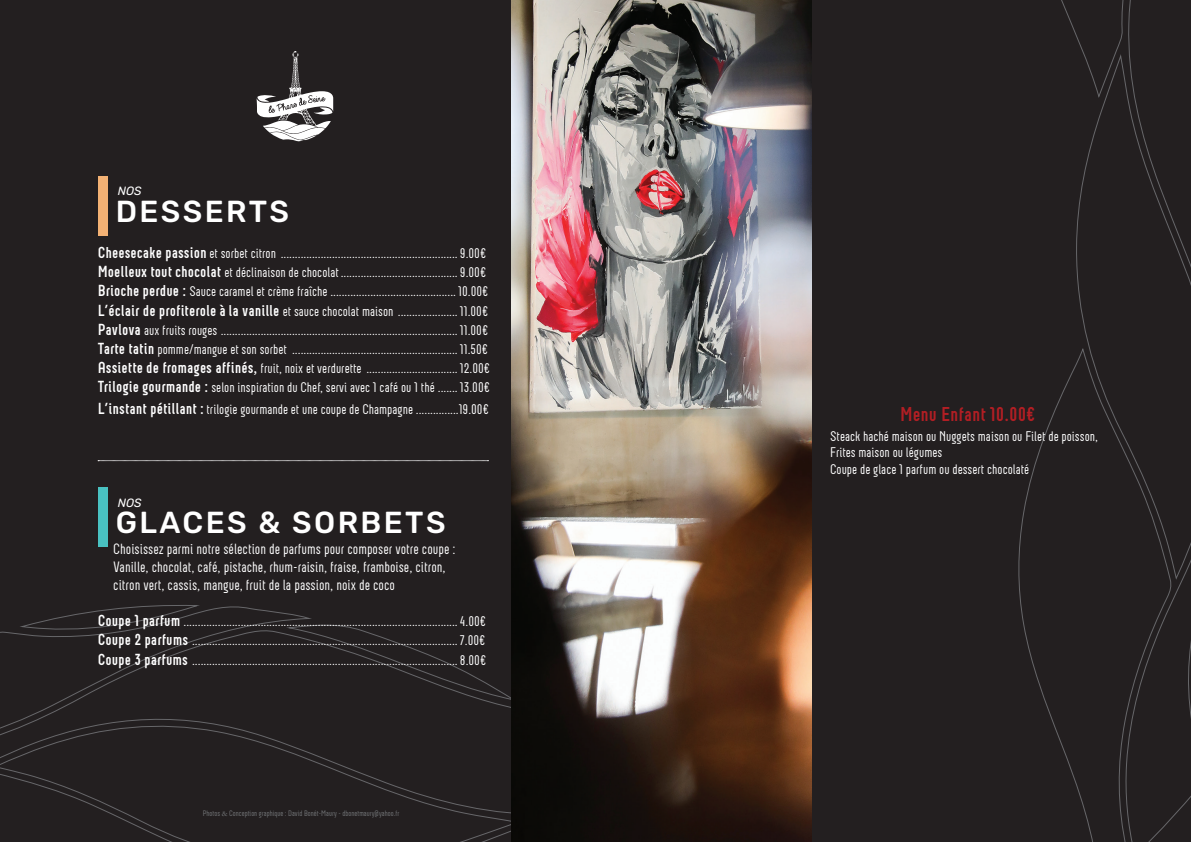
<style>
.page{position:relative;width:1191px;height:842px;background:#231f20}
.page>*{position:absolute;margin:0;border:0;box-sizing:border-box;transform-origin:0 0}
.t1{font:500 30.4px "Rubik";letter-spacing:.08em;color:#fff}
.t2{font:700 20px "Neubau";color:#b21e24}
.t3{font:15px/18px "Neubau";color:#fff}
.t4{font:14px/19.2px "Neubau";color:#fff}
.t5{font:italic 12px "Rubik";color:#fff}
.t6{font:8px "Neubau";color:#727477}
.s1{font-weight:700;font-size:16px}
.s2{font-family:"Garamond"}
</style>
<div class="page">
<img style="left:511px;top:0;width:301px;height:842px">
<div style="left:98px;top:487px;width:10px;height:60px;background:#49c1c1"></div>
<div style="left:98px;top:176px;width:10px;height:59px;background:#f3b174"></div>
<p class="t5" style="left:118px;top:185px;width:25px">NOS</p>
<h1 class="t1" style="left:116px;top:194px;width:175px">DESSERTS</h1>
<p class="t4" style="left:98px;top:244px;width:394px"><span class="s1">Cheesecake passion</span> et sorbet citron .............................................................. 9.00€ <span class="s1">Moelleux tout chocolat</span> et déclinaison de chocolat ......................................... 9.00€ <span class="s1">Brioche perdue :</span> Sauce caramel et crème fraîche ............................................ 10.00€ <span class="s1">L’éclair de profiterole à la vanille</span> et sauce chocolat maison ..................... 11.00€ <span class="s1">Pavlova</span> aux fruits rouges ................................................................................... 11.00€ <span class="s1">Tarte tatin</span> pomme/mangue et son sorbet .......................................................... 11.50€ <span class="s1">Assiette de fromages affinés,</span> fruit, noix et verdurette ................................ 12.00€ <span class="s1">Trilogie gourmande :</span> selon inspiration du Chef, servi avec 1 café ou 1 thé ....... 13.00€</p>
<p class="t4" style="left:98px;top:400px;width:393px"><span class="s1">L’instant pétillant :</span> trilogie gourmande et une coupe de Champagne ...............19.00€</p>
<p class="t5" style="left:118px;top:496px;width:25px">NOS</p>
<h1 class="t1" style="left:116px;top:505px;width:331px">GLACES &amp; SORBETS</h1>
<p class="t3" style="left:113px;top:540px;width:344px">Choisissez parmi notre sélection de parfums pour composer votre coupe :<br>Vanille, chocolat, café, pistache, rhum-raisin, fraise, framboise, citron, citron vert, cassis, mangue, fruit de la passion, noix de coco</p>
<p class="t4" style="left:98px;top:612px;width:390px;text-align:justify"><span class="s1">Coupe 1 parfum</span> ................................................................................................ 4.00€ <span class="s1">Coupe 2 parfums</span> .............................................................................................7.00€ <span class="s1">Coupe 3 parfums</span> ............................................................................................. 8.00€</p>
<p class="t6" style="left:203px;top:808px;width:198px">Photos <span class="s2">&amp;</span> Conception graphique : David Bonét-Maury - dbonetmaury@yahoo.fr</p>
<h2 class="t2" style="left:900px;top:402px;width:137px">Menu Enfant 10.00€</h2>
<p class="t4" style="left:830px;top:427px;width:269px;line-height:16.8px">Steack haché maison ou Nuggets maison ou Filet de poisson,<br>Frites maison ou légumes<br>Coupe de glace 1 parfum ou dessert chocolaté</p>
</div>
